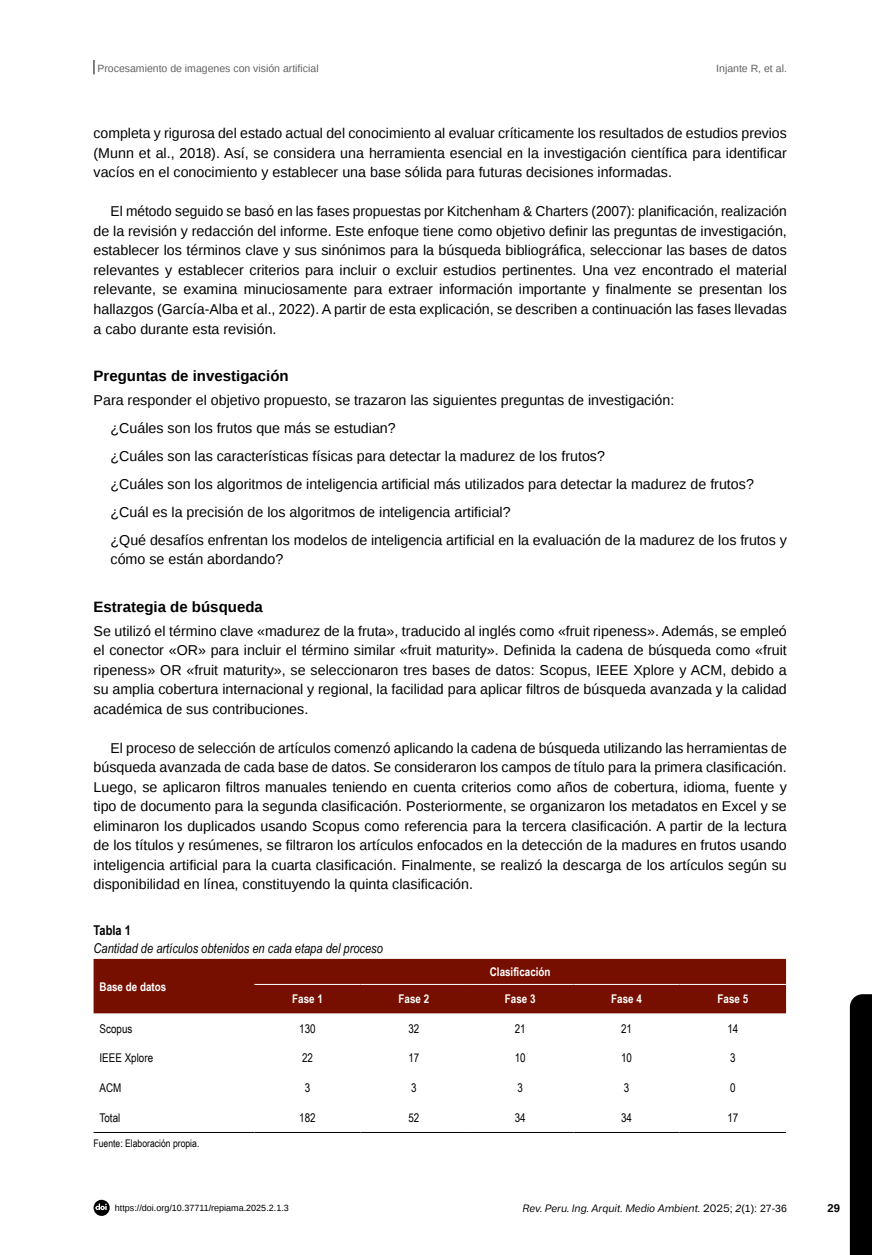
<style>
.page{position:relative;width:872px;height:1255px;background:#fff}
.page>*{position:absolute;margin:0;border:0;box-sizing:border-box;transform-origin:0 0}
.t1{font:700 15px "Liberation Sans";color:#000}
.t2{font:14.25px/19.5px "Liberation Sans";color:#000;text-align:justify}
.t3{font:italic 13.5px "Arial Narrow";color:#000}
.t4{font:700 13.5px "Arial Narrow";color:#000}
.t5{font:12px "Arial Narrow";color:#000}
.t6{font:700 12px "Arial Narrow";color:#fff}
.t7{font:700 11.25px "Liberation Sans";color:#000}
.t8{font:10.5px "Liberation Sans";color:#646363}
.t9{font:italic 10.5px "Cabrion";color:#000}
.t10{font:10.5px "Arial Narrow";color:#000}
.t11{font:9px "Liberation Sans";color:#000}
.s1{font-style:normal}
.s2{font-family:"Liberation Sans";font-style:normal}
.s3{font-family:"Liberation Sans"}
</style>
<div class="page">
<div style="left:850px;top:994px;width:22px;height:260px;background:#000"></div>
<svg style="left:94px;top:1199px;width:16px;height:16px"></svg>
<svg style="left:94px;top:60px;width:1px;height:14px"></svg>
<div style="left:94px;top:958px;width:692px;height:55px;background:#770f00"></div>
<hr style="left:94px;top:1131px;width:160px;height:1px;background:#000">
<hr style="left:254px;top:1131px;width:107px;height:1px;background:#000">
<hr style="left:361px;top:1131px;width:106px;height:1px;background:#000">
<hr style="left:467px;top:1131px;width:106px;height:1px;background:#000">
<hr style="left:573px;top:1131px;width:106px;height:1px;background:#000">
<hr style="left:679px;top:1131px;width:107px;height:1px;background:#000">
<hr style="left:254px;top:984px;width:107px;height:1px;background:#fff">
<hr style="left:361px;top:984px;width:106px;height:1px;background:#fff">
<hr style="left:467px;top:984px;width:106px;height:1px;background:#fff">
<hr style="left:573px;top:984px;width:106px;height:1px;background:#fff">
<hr style="left:679px;top:984px;width:107px;height:1px;background:#fff">
<p class="t8" style="left:97px;top:62px;width:223px">Procesamiento de imagenes con visión artificial</p>
<p class="t8" style="left:716px;top:62px;width:72px">Injante R, et al.</p>
<p class="t2" style="left:94px;top:124px;width:695px">completa y rigurosa del estado actual del conocimiento al evaluar críticamente los resultados de estudios previos (Munn et al., 2018). Así, se considera una herramienta esencial en la investigación científica para identificar vacíos en el conocimiento y establecer una base sólida para futuras decisiones informadas.</p>
<p class="t2" style="left:94px;top:202px;width:695px;text-indent:17px">El método seguido se basó en las fases propuestas por Kitchenham &amp; Charters (2007): planificación, realización de la revisión y redacción del informe. Este enfoque tiene como objetivo definir las preguntas de investigación, establecer los términos clave y sus sinónimos para la búsqueda bibliográfica, seleccionar las bases de datos relevantes y establecer criterios para incluir o excluir estudios pertinentes. Una vez encontrado el material relevante, se examina minuciosamente para extraer información importante y finalmente se presentan los hallazgos (García-Alba et al., 2022). A partir de esta explicación, se describen a continuación las fases llevadas a cabo durante esta revisión.</p>
<p class="t1" style="left:94px;top:365px;width:197px">Preguntas de investigación</p>
<p class="t2" style="left:111px;top:386px;width:678px;line-height:28px;text-align:left;text-indent:-17px">Para responder el objetivo propuesto, se trazaron las siguientes preguntas de investigación:<br>¿Cuáles son los frutos que más se estudian?<br>¿Cuáles son las características físicas para detectar la madurez de los frutos?<br>¿Cuáles son los algoritmos de inteligencia artificial más utilizados para detectar la madurez de frutos? ¿Cuál es la precisión de los algoritmos de inteligencia artificial?<br>¿Qué desafíos enfrentan los modelos de inteligencia artificial en la evaluación de la madurez de los frutos y</p>
<p class="t2" style="left:111px;top:550px;width:174px">cómo se están abordando?</p>
<p class="t1" style="left:94px;top:596px;width:171px">Estrategia de búsqueda</p>
<p class="t2" style="left:94px;top:621px;width:695px">Se utilizó el término clave «madurez de la fruta», traducido al inglés como «fruit ripeness». Además, se empleó el conector «OR» para incluir el término similar «fruit maturity». Definida la cadena de búsqueda como «fruit ripeness» OR «fruit maturity», se seleccionaron tres bases de datos: Scopus, IEEE Xplore y ACM, debido a su amplia cobertura internacional y regional, la facilidad para aplicar filtros de búsqueda avanzada y la calidad académica de sus contribuciones.</p>
<p class="t2" style="left:94px;top:738px;width:695px;text-indent:17px">El proceso de selección de artículos comenzó aplicando la cadena de búsqueda utilizando las herramientas de búsqueda avanzada de cada base de datos. Se consideraron los campos de título para la primera clasificación.<br>Luego, se aplicaron filtros manuales teniendo en cuenta criterios como años de cobertura, idioma, fuente y tipo de documento para la segunda clasificación. Posteriormente, se organizaron los metadatos en Excel y se eliminaron los duplicados usando Scopus como referencia para la tercera clasificación. A partir de la lectura de los títulos y resúmenes, se filtraron los artículos enfocados en la detección de la madures en frutos usando inteligencia artificial para la cuarta clasificación. Finalmente, se realizó la descarga de los artículos según su disponibilidad en línea, constituyendo la quinta clasificación.</p>
<p class="t4" style="left:94px;top:920px;width:39px">Tabla 1</p>
<p class="t3" style="left:94px;top:938px;width:291px">Cantidad de artículos obtenidos en cada etapa del proceso</p>
<p class="t6" style="left:100px;top:977px;width:68px">Base de datos</p>
<p class="t6" style="left:490px;top:962px;width:62px">Clasificación</p>
<p class="t6" style="left:292px;top:989px;width:32px">Fase 1</p>
<p class="t6" style="left:398px;top:989px;width:32px">Fase 2</p>
<p class="t6" style="left:505px;top:989px;width:32px">Fase 3</p>
<p class="t6" style="left:611px;top:989px;width:32px">Fase 4</p>
<p class="t6" style="left:717px;top:989px;width:32px">Fase 5</p>
<p class="t5" style="left:100px;top:1019px;width:34px">Scopus</p>
<p class="t5" style="left:299px;top:1019px;width:18px">130</p>
<p class="t5" style="left:408px;top:1019px;width:12px">32</p>
<p class="t5" style="left:515px;top:1019px;width:12px">21</p>
<p class="t5" style="left:621px;top:1019px;width:12px">21</p>
<p class="t5" style="left:727px;top:1019px;width:12px">14</p>
<p class="t5" style="left:100px;top:1049px;width:55px">IEEE Xplore</p>
<p class="t5" style="left:302px;top:1049px;width:12px">22</p>
<p class="t5" style="left:408px;top:1049px;width:12px">17</p>
<p class="t5" style="left:515px;top:1049px;width:12px">10</p>
<p class="t5" style="left:621px;top:1049px;width:12px">10</p>
<p class="t5" style="left:730px;top:1049px;width:7px">3</p>
<p class="t5" style="left:100px;top:1079px;width:23px">ACM</p>
<p class="t5" style="left:305px;top:1079px;width:7px">3</p>
<p class="t5" style="left:411px;top:1079px;width:7px">3</p>
<p class="t5" style="left:517px;top:1079px;width:7px">3</p>
<p class="t5" style="left:624px;top:1079px;width:7px">3</p>
<p class="t5" style="left:730px;top:1079px;width:7px">0</p>
<p class="t5" style="left:99px;top:1108px;width:22px">Total</p>
<p class="t5" style="left:299px;top:1108px;width:18px">182</p>
<p class="t5" style="left:408px;top:1108px;width:12px">52</p>
<p class="t5" style="left:514px;top:1108px;width:12px">34</p>
<p class="t5" style="left:621px;top:1108px;width:12px">34</p>
<p class="t5" style="left:727px;top:1108px;width:12px">17</p>
<p class="t10" style="left:94px;top:1135px;width:107px">Fuente: Elaboración propia.</p>
<p class="t11" style="left:115px;top:1202px;width:175px">https://doi.org/10.37711/repiama.2025.2.1.3</p>
<p class="t9" style="left:522px;top:1201px;width:266px">Rev. Peru. Ing. Arquit. Medio Ambient. <span class="s1">2025</span><span class="s2">;</span> <span class="s3">2</span><span class="s2">(1): 27-36</span></p>
<p class="t7" style="left:827px;top:1200px;width:14px">29</p>
</div>
